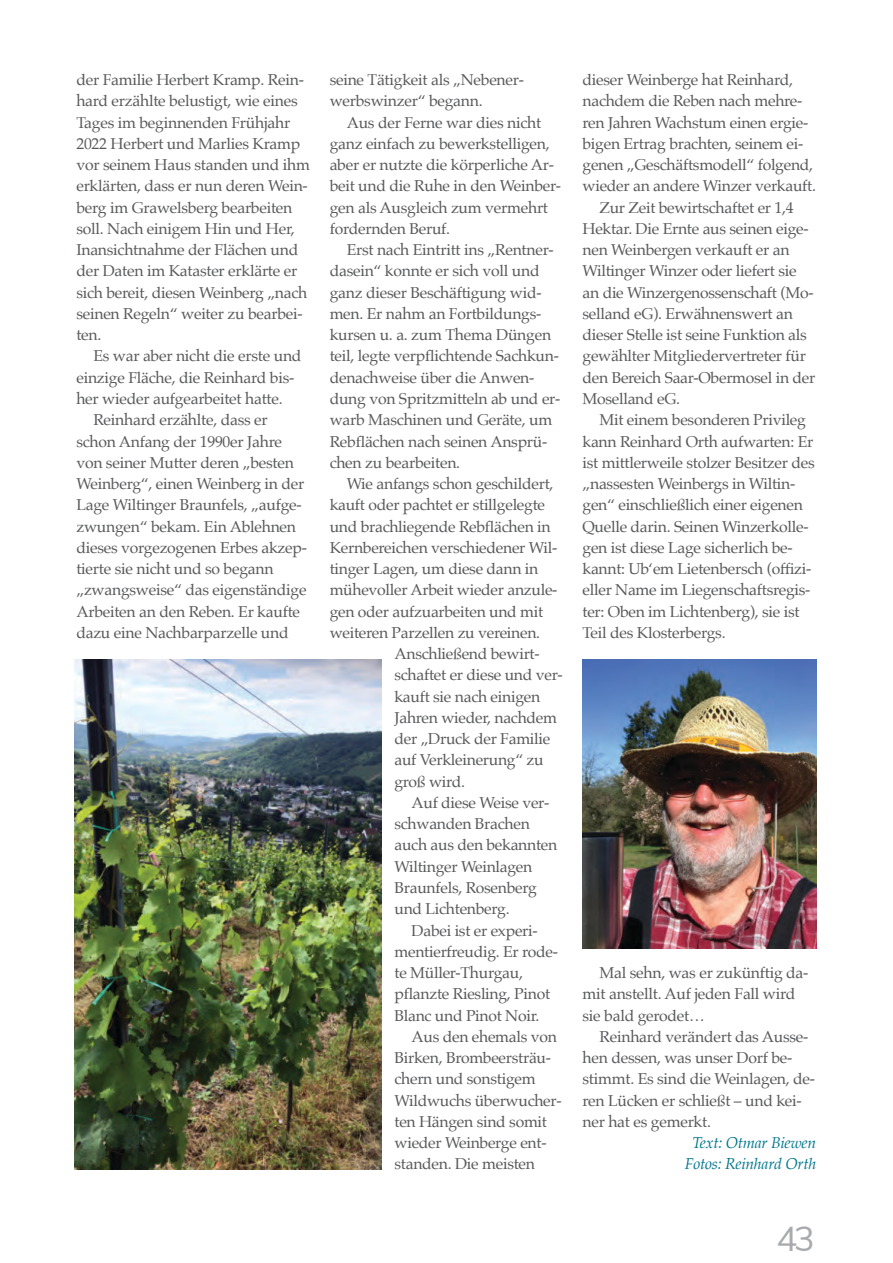
<style>
.page{position:relative;width:893px;height:1263px;background:#fff}
.page>*{position:absolute;margin:0;border:0;box-sizing:border-box;transform-origin:0 0}
.t1{font:33.75px "Mulish";color:#a8aaad;scale:1.04 1}
.t2{font:15.75px/21.3px "Palatino";letter-spacing:-.02em;color:#58595b}
.t3{font:italic 15.75px/21.3px "Palatino";letter-spacing:-.015em;color:#00768d;text-align:center}
</style>
<div class="page">
<img style="left:582px;top:659px;width:234px;height:289px">
<img style="left:75px;top:659px;width:306px;height:510px">
<p class="t2" style="left:76px;top:70px;width:235px">der Familie Herbert Kramp. Rein&shy;hard erzählte belustigt, wie eines<br>Tages im beginnenden Frühjahr<br>2022 Herbert und Marlies Kramp vor seinem Haus standen und ihm erklärten, dass er nun deren Wein&shy;berg im Grawelsberg bearbeiten soll. Nach einigem Hin und Her,<br>Inansichtnahme der Flächen und der Daten im Kataster erklärte er sich bereit, diesen Weinberg „nach seinen Regeln“ weiter zu bearbei&shy;ten.</p>
<p class="t2" style="left:93px;top:346px;width:210px">Es war aber nicht die erste und</p>
<p class="t2" style="left:76px;top:368px;width:219px">einzige Fläche, die Reinhard bis-</p>
<p class="t2" style="left:76px;top:389px;width:208px">her wieder aufgearbeitet hatte.</p>
<p class="t2" style="left:93px;top:410px;width:176px">Reinhard erzählte, dass er</p>
<p class="t2" style="left:76px;top:431px;width:207px">schon Anfang der 1990er Jahre</p>
<p class="t2" style="left:76px;top:453px;width:219px">von seiner Mutter deren „besten</p>
<p class="t2" style="left:76px;top:474px;width:230px">Weinberg“, einen Weinberg in der</p>
<p class="t2" style="left:76px;top:495px;width:227px">Lage Wiltinger Braunfels, „aufge-</p>
<p class="t2" style="left:76px;top:517px;width:221px">zwungen“ bekam. Ein Ablehnen</p>
<p class="t2" style="left:76px;top:538px;width:232px">dieses vorgezogenen Erbes akzep-</p>
<p class="t2" style="left:76px;top:559px;width:199px">tierte sie nicht und so begann</p>
<p class="t2" style="left:76px;top:580px;width:232px">„zwangsweise“ das eigenständige</p>
<p class="t2" style="left:76px;top:602px;width:225px">Arbeiten an den Reben. Er kaufte</p>
<p class="t2" style="left:76px;top:623px;width:214px">dazu eine Nachbarparzelle und</p>
<p class="t2" style="left:330px;top:70px;width:196px">seine Tätigkeit als „Nebener&shy;werbswinzer“ begann.</p>
<p class="t2" style="left:330px;top:113px;width:233px;text-indent:17px">Aus der Ferne war dies nicht ganz einfach zu bewerkstelligen, aber er nutzte die körperliche Ar&shy;beit und die Ruhe in den Weinber&shy;gen als Ausgleich zum vermehrt fordernden Beruf.</p>
<p class="t2" style="left:330px;top:240px;width:232px;text-indent:17px">Erst nach Eintritt ins „Rentner&shy;dasein“ konnte er sich voll und ganz dieser Beschäftigung wid&shy;men. Er nahm an Fortbildungs&shy;kursen u. a. zum Thema Düngen teil, legte verpflichtende Sachkun&shy;denachweise über die Anwen&shy;dung von Spritzmitteln ab und er&shy;warb Maschinen und Geräte, um<br>Rebflächen nach seinen Ansprü&shy;chen zu bearbeiten.</p>
<p class="t2" style="left:347px;top:474px;width:208px">Wie anfangs schon geschildert,</p>
<p class="t2" style="left:330px;top:495px;width:217px">kauft oder pachtet er stillgelegte</p>
<p class="t2" style="left:330px;top:517px;width:223px">und brachliegende Rebflächen in</p>
<p class="t2" style="left:330px;top:538px;width:229px">Kernbereichen verschiedener Wil-</p>
<p class="t2" style="left:330px;top:559px;width:210px">tinger Lagen, um diese dann in</p>
<p class="t2" style="left:330px;top:580px;width:229px">mühevoller Arbeit wieder anzule-</p>
<p class="t2" style="left:330px;top:602px;width:215px">gen oder aufzuarbeiten und mit</p>
<p class="t2" style="left:330px;top:623px;width:212px">weiteren Parzellen zu vereinen.</p>
<p class="t2" style="left:394px;top:644px;width:147px">Anschließend bewirt-</p>
<p class="t2" style="left:394px;top:665px;width:170px">schaftet er diese und ver-</p>
<p class="t2" style="left:394px;top:687px;width:147px">kauft sie nach einigen</p>
<p class="t2" style="left:394px;top:708px;width:164px">Jahren wieder, nachdem</p>
<p class="t2" style="left:394px;top:729px;width:157px">der „Druck der Familie</p>
<p class="t2" style="left:394px;top:750px;width:151px">auf Verkleinerung“ zu</p>
<p class="t2" style="left:394px;top:772px;width:72px">groß wird.</p>
<p class="t2" style="left:411px;top:793px;width:139px">Auf diese Weise ver-</p>
<p class="t2" style="left:394px;top:814px;width:137px">schwanden Brachen</p>
<p class="t2" style="left:394px;top:835px;width:164px">auch aus den bekannten</p>
<p class="t2" style="left:394px;top:857px;width:139px">Wiltinger Weinlagen</p>
<p class="t2" style="left:394px;top:878px;width:144px">Braunfels, Rosenberg</p>
<p class="t2" style="left:394px;top:899px;width:117px">und Lichtenberg.</p>
<p class="t2" style="left:411px;top:920px;width:128px">Dabei ist er experi-</p>
<p class="t2" style="left:394px;top:942px;width:165px">mentierfreudig. Er rode-</p>
<p class="t2" style="left:394px;top:963px;width:130px">te Müller-Thurgau,</p>
<p class="t2" style="left:394px;top:984px;width:157px">pflanzte Riesling, Pinot</p>
<p class="t2" style="left:394px;top:1006px;width:146px">Blanc und Pinot Noir.</p>
<p class="t2" style="left:411px;top:1027px;width:147px">Aus den ehemals von</p>
<p class="t2" style="left:394px;top:1048px;width:158px">Birken, Brombeersträu-</p>
<p class="t2" style="left:394px;top:1069px;width:143px">chern und sonstigem</p>
<p class="t2" style="left:394px;top:1091px;width:169px">Wildwuchs überwucher-</p>
<p class="t2" style="left:394px;top:1112px;width:154px">ten Hängen sind somit</p>
<p class="t2" style="left:394px;top:1133px;width:154px">wieder Weinberge ent-</p>
<p class="t2" style="left:394px;top:1154px;width:142px">standen. Die meisten</p>
<p class="t2" style="left:582px;top:70px;width:212px">dieser Weinberge hat Reinhard,</p>
<p class="t2" style="left:582px;top:91px;width:221px">nachdem die Reben nach mehre-</p>
<p class="t2" style="left:582px;top:113px;width:227px">ren Jahren Wachstum einen ergie-</p>
<p class="t2" style="left:582px;top:134px;width:222px">bigen Ertrag brachten, seinem ei-</p>
<p class="t2" style="left:582px;top:155px;width:232px">genen „Geschäftsmodell“ folgend,</p>
<p class="t2" style="left:582px;top:176px;width:235px">wieder an andere Winzer verkauft.</p>
<p class="t2" style="left:600px;top:198px;width:196px">Zur Zeit bewirtschaftet er 1,4</p>
<p class="t2" style="left:582px;top:219px;width:228px">Hektar. Die Ernte aus seinen eige-</p>
<p class="t2" style="left:582px;top:240px;width:208px">nen Weinbergen verkauft er an</p>
<p class="t2" style="left:582px;top:261px;width:216px">Wiltinger Winzer oder liefert sie</p>
<p class="t2" style="left:582px;top:283px;width:233px">an die Winzergenossenschaft (Mo-</p>
<p class="t2" style="left:582px;top:304px;width:212px">selland eG). Erwähnenswert an</p>
<p class="t2" style="left:582px;top:325px;width:226px">dieser Stelle ist seine Funktion als</p>
<p class="t2" style="left:582px;top:346px;width:225px">gewählter Mitgliedervertreter für</p>
<p class="t2" style="left:582px;top:368px;width:234px">den Bereich Saar-Obermosel in der</p>
<p class="t2" style="left:582px;top:389px;width:99px">Moselland eG.</p>
<p class="t2" style="left:600px;top:410px;width:208px">Mit einem besonderen Privileg</p>
<p class="t2" style="left:582px;top:431px;width:232px">kann Reinhard Orth aufwarten: Er</p>
<p class="t2" style="left:582px;top:453px;width:234px">ist mittlerweile stolzer Besitzer des</p>
<p class="t2" style="left:582px;top:474px;width:214px">„nassesten Weinbergs in Wiltin-</p>
<p class="t2" style="left:582px;top:495px;width:222px">gen“ einschließlich einer eigenen</p>
<p class="t2" style="left:582px;top:517px;width:228px">Quelle darin. Seinen Winzerkolle-</p>
<p class="t2" style="left:582px;top:538px;width:212px">gen ist diese Lage sicherlich be-</p>
<p class="t2" style="left:582px;top:559px;width:230px">kannt: Ub‘em Lietenbersch (offizi-</p>
<p class="t2" style="left:582px;top:580px;width:229px">eller Name im Liegenschaftsregis-</p>
<p class="t2" style="left:582px;top:602px;width:219px">ter: Oben im Lichtenberg), sie ist</p>
<p class="t2" style="left:582px;top:623px;width:145px">Teil des Klosterbergs.</p>
<p class="t2" style="left:582px;top:963px;width:227px;text-indent:17px">Mal sehn, was er zukünftig da&shy;mit anstellt. Auf jeden Fall wird sie bald gerodet…</p>
<p class="t2" style="left:582px;top:1027px;width:234px;text-indent:17px">Reinhard verändert das Ausse&shy;hen dessen, was unser Dorf be&shy;stimmt. Es sind die Weinlagen, de&shy;ren Lücken er schließt – und kei&shy;ner hat es gemerkt.</p>
<p class="t3" style="left:685px;top:1133px;width:133px">Text: Otmar Biewen<br>Fotos: Reinhard Orth</p>
<h1 class="t1" style="left:776px;top:1217px;width:39px">43</h1>
</div>
